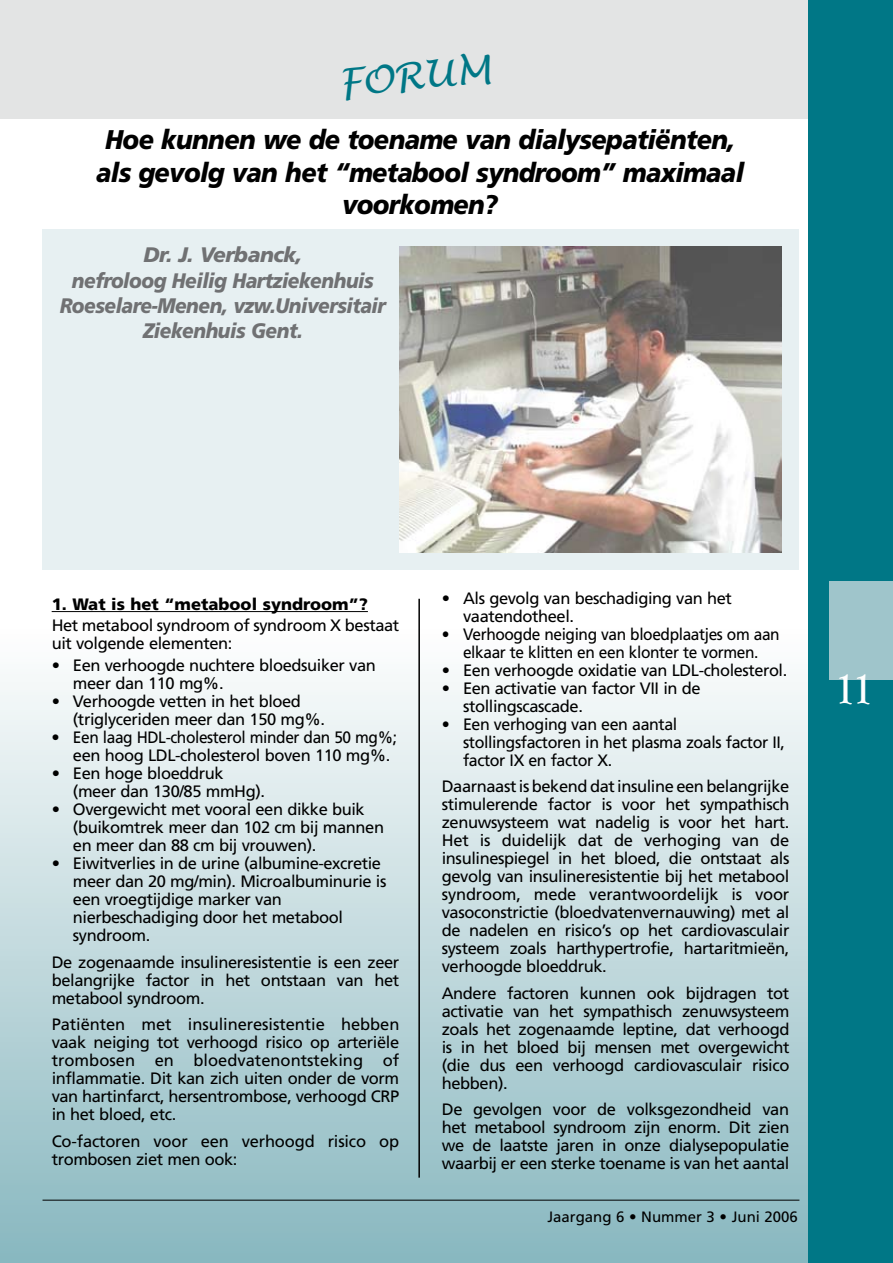
<style>
.page{position:relative;width:893px;height:1263px;background:#fff}
.page>*{position:absolute;margin:0;border:0;box-sizing:border-box;transform-origin:0 0}
.t1{font:700 45px "Goudy Old Style T";color:#fff;scale:.9 1}
.t2{font:italic 37.65px "Lucida Handwriting";color:#007786}
.t3{font:italic 900 27px/32.4px "Frutiger LT";letter-spacing:-.025em;color:#000;text-align:center;scale:.93 1}
.t4{font:italic 900 21px/25.2px "Frutiger LT";letter-spacing:-.025em;color:#707173;text-align:center}
.t5{font:16.5px/18px "Frutiger LT";letter-spacing:-.025em;color:#000}
.t6{font:16.5px/18px "Frutiger LT";letter-spacing:-.025em;color:#000;text-align:center;scale:.94 1}
.t7{font:900 16.5px "Frutiger LT";color:#000}
.t8{font:15px "Frutiger LT";color:#000}
</style>
<div class="page">
<div style="left:0;top:0;width:893px;height:119px;background:#e3e4e4"></div>
<div style="left:808px;top:0;width:85px;height:1263px;background:#007786"></div>
<div style="left:829px;top:581px;width:64px;height:98px;background:#9fc5cb"></div>
<div style="left:0;top:629px;width:808px;height:634px;background:linear-gradient(to bottom,#fffefe,#88b7be)"></div>
<hr style="left:43px;top:1200px;width:756px;height:1px;background:#000">
<div style="left:43px;top:230px;width:756px;height:340px;background:#e7f0f2"></div>
<hr style="left:52px;top:611px;width:316px;height:1px;background:#000">
<hr style="left:418px;top:599px;width:2px;height:579px;background:#000">
<img style="left:400px;top:247px;width:382px;height:305px">
<h2 class="t2" style="left:336px;top:60px;width:154px;rotate:-5deg">FORUM</h2>
<h3 class="t3" style="left:96px;top:124px;width:699px">Hoe kunnen we de toename van dialysepatiënten, als gevolg van het “metabool syndroom” maximaal voorkomen?</h3>
<p class="t4" style="left:60px;top:242px;width:328px">Dr. J. Verbanck,<br>nefroloog Heilig Hartziekenhuis<br>Roeselare-Menen, vzw.Universitair<br>Ziekenhuis Gent.</p>
<p class="t7" style="left:52px;top:594px;width:318px">1. Wat is het “metabool syndroom”?</p>
<p class="t5" style="left:52px;top:616px;width:349px">Het metabool syndroom of syndroom X bestaat uit volgende elementen:</p>
<p class="t5" style="left:73px;top:657px;width:304px;text-indent:-21px">• Een verhoogde nuchtere bloedsuiker van meer dan 110 mg%.</p>
<p class="t5" style="left:73px;top:693px;width:254px;text-indent:-21px">• Verhoogde vetten in het bloed (triglyceriden meer dan 150 mg%.</p>
<p class="t5" style="left:73px;top:729px;width:326px;text-indent:-21px">• Een laag HDL-cholesterol minder dan 50 mg%; een hoog LDL-cholesterol boven 110 mg%.</p>
<p class="t5" style="left:73px;top:765px;width:194px;text-indent:-21px">• Een hoge bloeddruk (meer dan 130/85 mmHg).</p>
<p class="t5" style="left:73px;top:801px;width:313px;text-indent:-21px">• Overgewicht met vooral een dikke buik (buikomtrek meer dan 102 cm bij mannen en meer dan 88 cm bij vrouwen).</p>
<p class="t5" style="left:73px;top:855px;width:315px;text-indent:-21px">• Eiwitverlies in de urine (albumine-excretie meer dan 20 mg/min). Microalbuminurie is een vroegtijdige marker van nierbeschadiging door het metabool syndroom.</p>
<p class="t5" style="left:52px;top:953px;width:349px;text-align:justify">De zogenaamde insulineresistentie is een zeer belangrijke factor in het ontstaan van het metabool syndroom.</p>
<p class="t5" style="left:52px;top:1016px;width:349px;text-align:justify">Patiënten met insulineresistentie hebben vaak neiging tot verhoogd risico op arteriële trombosen en bloedvatenontsteking of inflammatie. Dit kan zich uiten onder de vorm van hartinfarct, hersentrombose, verhoogd CRP in het bloed, etc.</p>
<p class="t5" style="left:52px;top:1132px;width:349px">Co-factoren voor een verhoogd risico op trombosen ziet men ook:</p>
<p class="t5" style="left:463px;top:589px;width:270px;text-indent:-21px">• Als gevolg van beschadiging van het vaatendotheel.</p>
<p class="t6" style="left:442px;top:625px;width:361px">• Verhoogde neiging van bloedplaatjes om aan elkaar te klitten en een klonter te vormen.</p>
<p class="t5" style="left:442px;top:661px;width:347px">• Een verhoogde oxidatie van LDL-cholesterol.</p>
<p class="t5" style="left:463px;top:679px;width:239px;text-indent:-21px">• Een activatie van factor VII in de stollingscascade.</p>
<p class="t5" style="left:463px;top:715px;width:323px;text-indent:-21px">• Een verhoging van een aantal stollingsfactoren in het plasma zoals factor II, factor IX en factor X.</p>
<p class="t5" style="left:442px;top:778px;width:349px;text-align:justify">Daarnaast is bekend dat insuline een belangrijke stimulerende factor is voor het sympathisch zenuwsysteem wat nadelig is voor het hart.<br>Het is duidelijk dat de verhoging van de insulinespiegel in het bloed, die ontstaat als gevolg van insulineresistentie bij het metabool syndroom, mede verantwoordelijk is voor vasoconstrictie (bloedvatenvernauwing) met al de nadelen en risico’s op het cardiovasculair systeem zoals harthypertrofie, hartaritmieën, verhoogde bloeddruk.</p>
<p class="t5" style="left:442px;top:984px;width:349px;text-align:justify">Andere factoren kunnen ook bijdragen tot activatie van het sympathisch zenuwsysteem zoals het zogenaamde leptine, dat verhoogd is in het bloed bij mensen met overgewicht (die dus een verhoogd cardiovasculair risico hebben).</p>
<p class="t5" style="left:442px;top:1101px;width:349px;text-align:justify">De gevolgen voor de volksgezondheid van het metabool syndroom zijn enorm. Dit zien we de laatste jaren in onze dialysepopulatie waarbij er een sterke toename is van het aantal</p>
<p class="t8" style="left:547px;top:1208px;width:252px">Jaargang 6 • Nummer 3 • Juni 2006</p>
<h1 class="t1" style="left:835px;top:663px;width:18px">11</h1>
</div>
